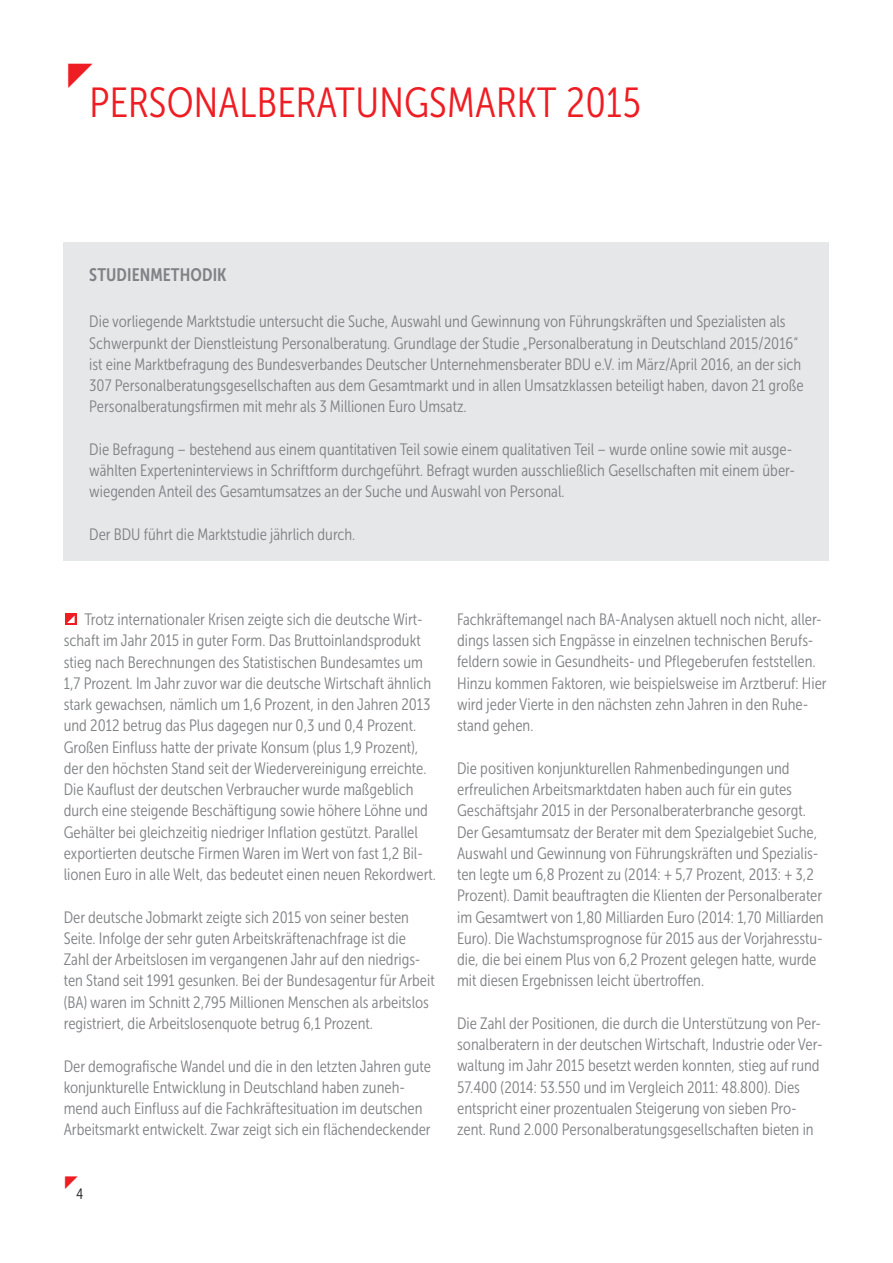
<style>
.page{position:relative;width:893px;height:1263px;background:#fff}
.page>*{position:absolute;margin:0;border:0;box-sizing:border-box;transform-origin:0 0}
.t1{font:42px "Museo Sans Cond 300";letter-spacing:.005em;color:#ee1d23}
.t2{font:42px "Lucida Sans Unicode";color:#ee1d23}
.t3{font:21.75px "Lucida Sans Unicode";color:#ee1d23}
.t4{font:18px "Museo Sans Cond 700";letter-spacing:.005em;color:#808285}
.t5{font:16.5px/21.3px "Museo Sans Cond 300";color:#808285}
.t6{font:15px "Museo Sans Cond 300";color:#231f20}
</style>
<div class="page">
<div style="left:65px;top:613px;width:12px;height:12px;background:#ee1d23"></div>
<svg style="left:67px;top:615px;width:8px;height:8px"></svg>
<div style="left:64px;top:242px;width:765px;height:319px;background:#e6e7e9"></div>
<h1 class="t2" style="left:64px;top:40px;width:35px">◤</h1>
<h1 class="t1" style="left:90px;top:79px;width:553px">PERSONALBERATUNGSMARKT 2015</h1>
<p class="t4" style="left:89px;top:265px;width:139px">STUDIENMETHODIK</p>
<p class="t5" style="left:89px;top:311px;width:716px">Die vorliegende Marktstudie untersucht die Suche, Auswahl und Gewinnung von Führungskräften und Spezialisten als Schwerpunkt der Dienstleistung Personalberatung. Grundlage der Studie „Personalberatung in Deutschland 2015/2016“ ist eine Marktbefragung des Bundesverbandes Deutscher Unternehmensberater BDU e.V. im März/April 2016, an der sich 307 Personalberatungsgesellschaften aus dem Gesamtmarkt und in allen Umsatzklassen beteiligt haben, davon 21 große Personalberatungsfirmen mit mehr als 3 Millionen Euro Umsatz.</p>
<p class="t5" style="left:89px;top:439px;width:707px">Die Befragung – bestehend aus einem quantitativen Teil sowie einem qualitativen Teil – wurde online sowie mit ausge&shy;wählten Experteninterviews in Schriftform durchgeführt. Befragt wurden ausschließlich Gesellschaften mit einem über&shy;wiegenden Anteil des Gesamtumsatzes an der Suche und Auswahl von Personal.</p>
<p class="t5" style="left:89px;top:524px;width:268px">Der BDU führt die Marktstudie jährlich durch.</p>
<p class="t5" style="left:64px;top:609px;width:374px;text-indent:21px">Trotz internationaler Krisen zeigte sich die deutsche Wirt&shy;schaft im Jahr 2015 in guter Form. Das Bruttoinlandsprodukt stieg nach Berechnungen des Statistischen Bundesamtes um 1,7 Prozent. Im Jahr zuvor war die deutsche Wirtschaft ähnlich stark gewachsen, nämlich um 1,6 Prozent, in den Jahren 2013 und 2012 betrug das Plus dagegen nur 0,3 und 0,4 Prozent.<br>Großen Einfluss hatte der private Konsum (plus 1,9 Prozent), der den höchsten Stand seit der Wiedervereinigung erreichte.<br>Die Kauflust der deutschen Verbraucher wurde maßgeblich durch eine steigende Beschäftigung sowie höhere Löhne und Gehälter bei gleichzeitig niedriger Inflation gestützt. Parallel exportierten deutsche Firmen Waren im Wert von fast 1,2 Bil&shy;lionen Euro in alle Welt, das bedeutet einen neuen Rekordwert.</p>
<p class="t5" style="left:64px;top:906px;width:372px">Der deutsche Jobmarkt zeigte sich 2015 von seiner besten Seite. Infolge der sehr guten Arbeitskräftenachfrage ist die Zahl der Arbeitslosen im vergangenen Jahr auf den niedrigs&shy;ten Stand seit 1991 gesunken. Bei der Bundesagentur für Arbeit (BA) waren im Schnitt 2,795 Millionen Menschen als arbeitslos registriert, die Arbeitslosenquote betrug 6,1 Prozent.</p>
<p class="t5" style="left:64px;top:1055px;width:369px">Der demografische Wandel und die in den letzten Jahren gute konjunkturelle Entwicklung in Deutschland haben zuneh&shy;mend auch Einfluss auf die Fachkräftesituation im deutschen Arbeitsmarkt entwickelt. Zwar zeigt sich ein flächendeckender</p>
<h2 class="t3" style="left:63px;top:1164px;width:19px">◤</h2>
<p class="t6" style="left:77px;top:1186px;width:8px">4</p>
<p class="t5" style="left:457px;top:609px;width:371px">Fachkräftemangel nach BA-Analysen aktuell noch nicht, aller&shy;dings lassen sich Engpässe in einzelnen technischen Berufs&shy;feldern sowie in Gesundheits- und Pflegeberufen feststellen.<br>Hinzu kommen Faktoren, wie beispielsweise im Arztberuf: Hier wird jeder Vierte in den nächsten zehn Jahren in den Ruhe&shy;stand gehen.</p>
<p class="t5" style="left:457px;top:757px;width:368px">Die positiven konjunkturellen Rahmenbedingungen und erfreulichen Arbeitsmarktdaten haben auch für ein gutes Geschäftsjahr 2015 in der Personalberaterbranche gesorgt.<br>Der Gesamtumsatz der Berater mit dem Spezialgebiet Suche, Auswahl und Gewinnung von Führungskräften und Spezialis&shy;ten legte um 6,8 Prozent zu (2014: + 5,7 Prozent, 2013: + 3,2<br>Prozent). Damit beauftragten die Klienten der Personalberater im Gesamtwert von 1,80 Milliarden Euro (2014: 1,70 Milliarden Euro). Die Wachstumsprognose für 2015 aus der Vorjahresstu&shy;die, die bei einem Plus von 6,2 Prozent gelegen hatte, wurde mit diesen Ergebnissen leicht übertroffen.</p>
<p class="t5" style="left:457px;top:1013px;width:367px">Die Zahl der Positionen, die durch die Unterstützung von Per&shy;sonalberatern in der deutschen Wirtschaft, Industrie oder Ver&shy;waltung im Jahr 2015 besetzt werden konnten, stieg auf rund 57.400 (2014: 53.550 und im Vergleich 2011: 48.800). Dies entspricht einer prozentualen Steigerung von sieben Pro&shy;zent. Rund 2.000 Personalberatungsgesellschaften bieten in</p>
</div>
